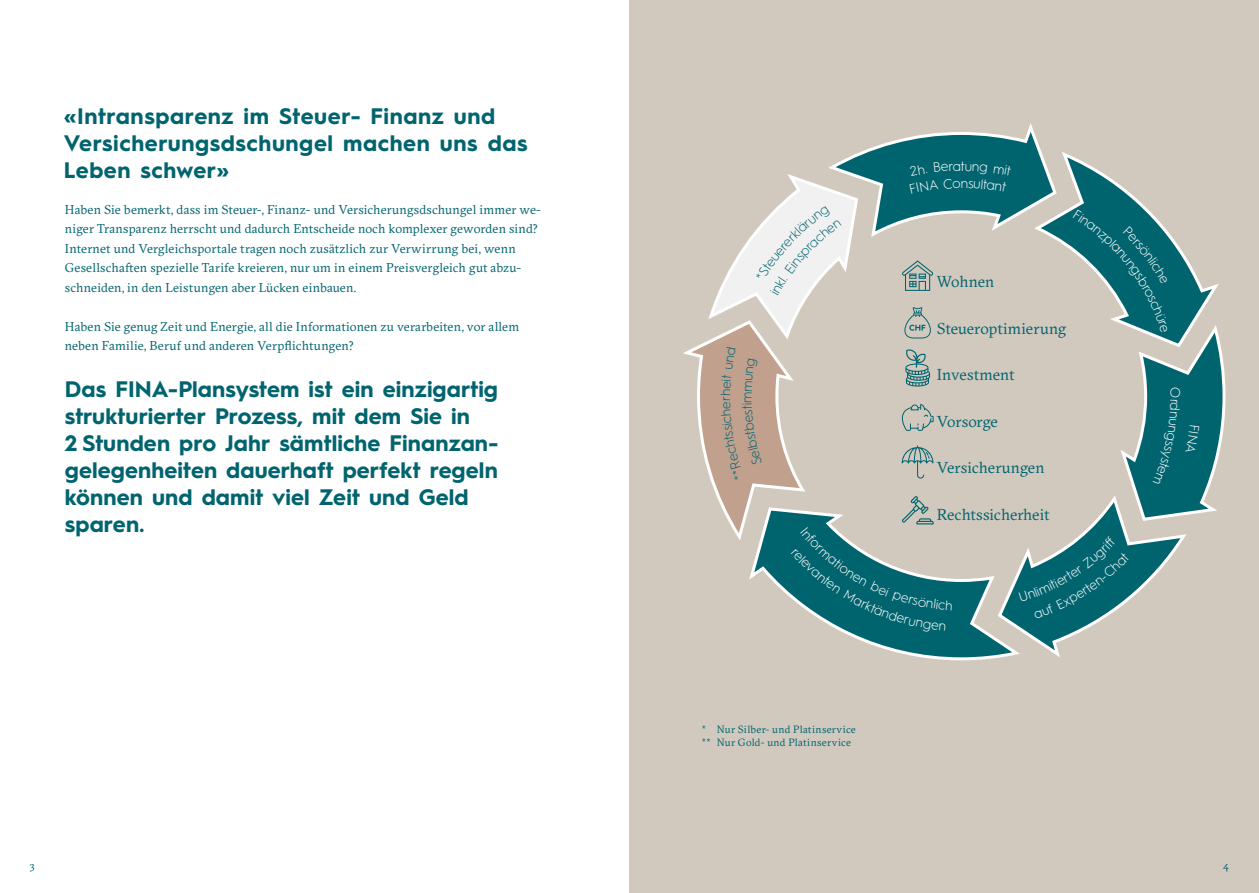
<style>
.page{position:relative;width:1259px;height:893px;background:#fff}
.page>*{position:absolute;margin:0;border:0;box-sizing:border-box;transform-origin:0 0}
.t1{font:700 22.5px/27px "Hurme Geometric Sans 1";letter-spacing:.005em;color:#00646f}
.t2{font:700 22.5px/27px "Hurme Geometric Sans 1";letter-spacing:.025em;color:#00646f}
.t3{font:15.75px "GT Sectra";letter-spacing:.005em;color:#00646f}
.t4{font:12.75px/19.5px "GT Sectra";letter-spacing:.01em;color:#00646f}
.t5{font:10.5px/13.5px "GT Sectra";letter-spacing:.03em;color:#00646f}
</style>
<div class="page">
<div style="left:629px;top:0;width:630px;height:893px;background:#d2c9be"></div>
<svg style="left:683px;top:123px;width:543px;height:538px"></svg>
<h1 class="t2" style="left:64px;top:101px;width:465px">«Intransparenz im Steuer- Finanz und<br>Versicherungsdschungel machen uns das<br>Leben schwer»</h1>
<p class="t4" style="left:65px;top:200px;width:477px">Haben Sie bemerkt, dass im Steuer-, Finanz- und Versicherungsdschungel immer we&shy;niger Transparenz herrscht und dadurch Entscheide noch komplexer geworden sind?<br>Internet und Vergleichsportale tragen noch zusätzlich zur Verwirrung bei, wenn Gesellschaften spezielle Tarife kreieren, nur um in einem Preisvergleich gut abzu&shy;schneiden, in den Leistungen aber Lücken einbauen.</p>
<p class="t4" style="left:65px;top:317px;width:456px">Haben Sie genug Zeit und Energie, all die Informationen zu verarbeiten, vor allem neben Familie, Beruf und anderen Verpflichtungen?</p>
<h1 class="t1" style="left:65px;top:374px;width:435px">Das FINA-Plansystem ist ein einzigartig strukturierter Prozess, mit dem Sie in<br>2 Stunden pro Jahr sämtliche Finanzan&shy;gelegenheiten dauerhaft perfekt regeln können und damit viel Zeit und Geld sparen.</h1>
<p class="t3" style="left:936px;top:273px;width:59px">Wohnen</p>
<p class="t3" style="left:936px;top:319px;width:131px">Steueroptimierung</p>
<p class="t3" style="left:936px;top:366px;width:79px">Investment</p>
<p class="t3" style="left:936px;top:412px;width:63px">Vorsorge</p>
<p class="t3" style="left:936px;top:459px;width:109px">Versicherungen</p>
<p class="t3" style="left:936px;top:505px;width:114px">Rechtssicherheit</p>
<p class="t5" style="left:702px;top:723px;width:156px">* Nur Silber- und Platinservice ** Nur Gold- und Platinservice</p>
<p class="t5" style="left:30px;top:858px;width:6px">3</p>
<p class="t5" style="left:1223px;top:858px;width:7px">4</p>
</div>
